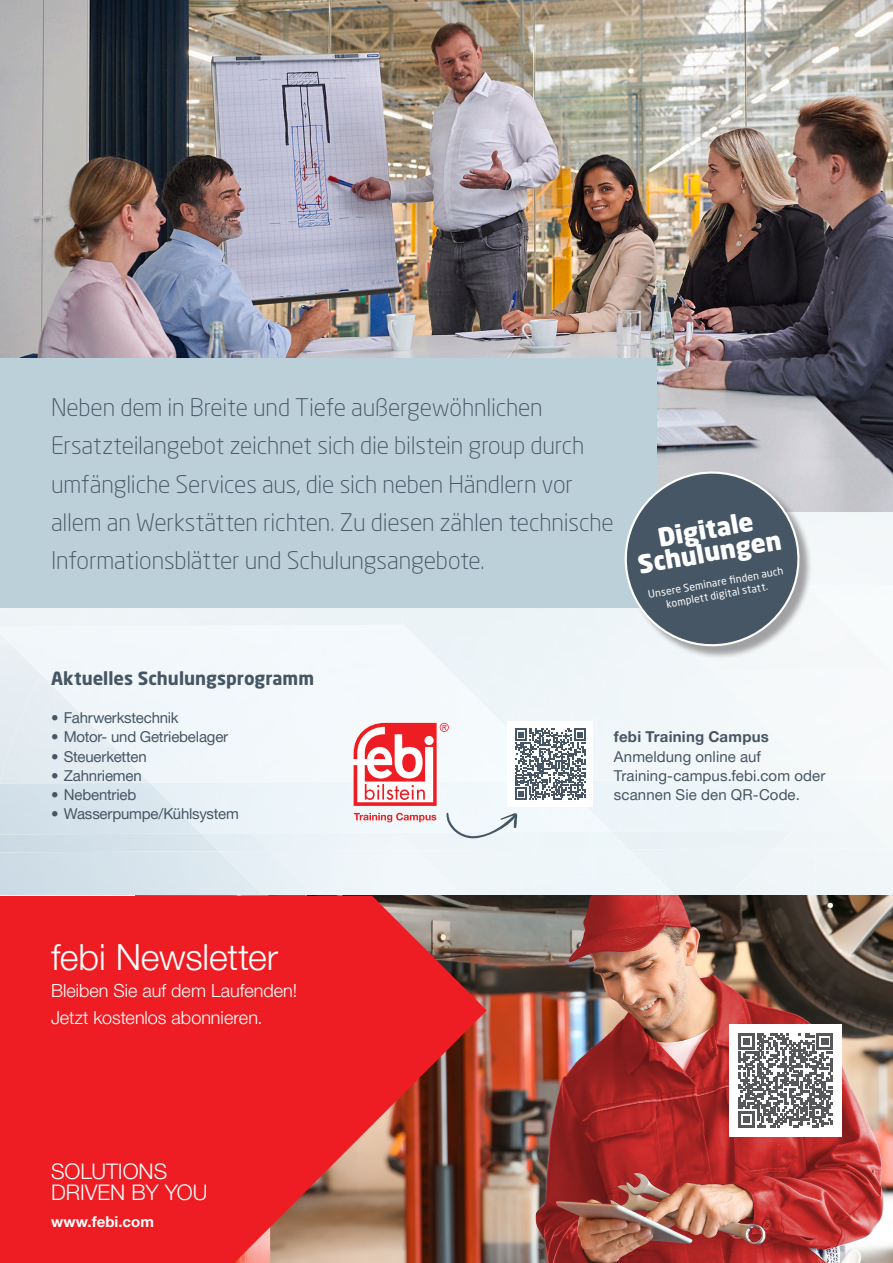
<style>
.page{position:relative;width:893px;height:1263px;background:#fff}
.page>*{position:absolute;margin:0;border:0;box-sizing:border-box;transform-origin:0 0}
.t1{font:36px "Helvetica Neue World 45 Lt";letter-spacing:-.005em;color:#fff}
.t2{font:900 25.05px "Neo Sans Pro";color:#fff}
.t3{font:300 24px/38.4px "Neo Sans Pro";letter-spacing:-.005em;color:#465664}
.t4{font:21.45px "Helvetica Neue World 45 Lt";color:#fff}
.t5{font:18px "Helvetica Neue World 45 Lt";color:#fff}
.Copy{font:700 18px "Neo Sans Pro";color:#465664}
.t6{font:15px "Helvetica Neue World 55 Roman";letter-spacing:-.01em;color:#465664}
.t7{font:15px "Helvetica Neue World 55 Roman";letter-spacing:.01em;color:#465664}
.t8{font:700 15px/19.2px "Helvetica Neue World 75";letter-spacing:.015em;color:#465664}
.t9{font:700 15px "Helvetica Neue World 75";color:#fff}
.t10{font:10.35px "Neo Sans Pro";color:#fff}
.s1{font-family:"Helvetica Neue World 55 Roman";font-weight:400}
</style>
<div class="page">
<div style="left:382px;top:850px;width:85px;height:46px;background:#f1f7fb"></div>
<img style="left:399px;top:806px;width:45px;height:27px">
<div style="left:0;top:675px;width:150px;height:108px;background:#e4ecf1"></div>
<img style="left:61px;top:626px;width:287px;height:156px">
<img style="left:0;top:851px;width:270px;height:45px">
<div style="left:270px;top:851px;width:112px;height:45px;background:#edf4f9"></div>
<div style="left:73px;top:608px;width:118px;height:18px;background:#eff4f7"></div>
<img style="left:467px;top:889px;width:38px;height:7px">
<div style="left:858px;top:779px;width:35px;height:69px;background:#f4f8f9"></div>
<div style="left:815px;top:848px;width:78px;height:48px;background:#f1f6f8"></div>
<img style="left:890px;top:848px;width:3px;height:42px">
<div style="left:475px;top:849px;width:154px;height:40px;background:#eef6fa"></div>
<div style="left:561px;top:780px;width:250px;height:52px;background:#edf5f9"></div>
<div style="left:505px;top:608px;width:299px;height:173px;background:#f1f7f9"></div>
<div style="left:612px;top:831px;width:162px;height:18px;background:#eaf2f5"></div>
<div style="left:608px;top:608px;width:190px;height:149px;background:#f2f7f9"></div>
<div style="left:612px;top:652px;width:149px;height:18px;background:#f1f7f9"></div>
<img style="left:792px;top:812px;width:21px;height:19px">
<div style="left:728px;top:849px;width:88px;height:47px;background:#eff5f8"></div>
<div style="left:403px;top:608px;width:185px;height:117px;background:#edf5f8"></div>
<div style="left:505px;top:877px;width:197px;height:19px;background:#eef6f9"></div>
<img style="left:661px;top:881px;width:67px;height:15px">
<img style="left:0;top:0;width:893px;height:358px">
<img style="left:487px;top:896px;width:406px;height:367px">
<div style="left:0;top:358px;width:656px;height:250px;background:#bcd0d9"></div>
<div style="left:627px;top:474px;width:186px;height:185px;background:#231f20;opacity:.4"></div>
<svg style="left:610px;top:265px;width:283px;height:387px"></svg>
<svg style="left:0;top:896px;width:487px;height:367px;fill:#ee1d23"></svg>
<svg style="left:354px;top:813px;width:82px;height:9px"></svg>
<svg style="left:354px;top:723px;width:95px;height:83px"></svg>
<div style="left:508px;top:722px;width:85px;height:85px;background:#fff"></div>
<svg style="left:515px;top:729px;width:71px;height:71px"></svg>
<svg style="left:446px;top:812px;width:72px;height:27px"></svg>
<div style="left:729px;top:1024px;width:113px;height:112px;background:#fff"></div>
<svg style="left:738px;top:1033px;width:108px;height:94px"></svg>
<p class="t3" style="left:51px;top:388px;width:564px">Neben dem in Breite und Tiefe außergewöhnlichen Ersatzteilangebot zeichnet sich die bilstein group durch umfängliche Services aus, die sich neben Händlern vor allem an Werkstätten richten. Zu diesen zählen technische Informationsblätter und Schulungsangebote.</p>
<p class="t2" style="left:655px;top:522px;width:98px;rotate:-10deg">Digitale</p>
<p class="t2" style="left:635px;top:549px;width:146px;rotate:-10deg">Schulungen</p>
<p class="t10" style="left:647px;top:588px;width:139px;rotate:-10deg">Unsere Seminare fi nden auch</p>
<p class="t10" style="left:665px;top:597px;width:104px;rotate:-10deg">komplett digital statt.</p>
<p class="Copy" style="left:51px;top:666px;width:265px">Aktuelles Schulungsprogramm</p>
<p class="t6" style="left:51px;top:709px;width:129px">• Fahrwerkstechnik</p>
<p class="t6" style="left:51px;top:728px;width:179px">• Motor- und Getriebelager</p>
<p class="t6" style="left:51px;top:747px;width:97px">• Steuerketten</p>
<p class="t6" style="left:51px;top:767px;width:92px">• Zahnriemen</p>
<p class="t6" style="left:51px;top:786px;width:87px">• Nebentrieb</p>
<p class="t6" style="left:51px;top:805px;width:189px">• Wasserpumpe/Kühlsystem</p>
<p class="t1" style="left:51px;top:937px;width:229px">febi Newsletter</p>
<p class="t5" style="left:51px;top:980px;width:247px">Bleiben Sie auf dem Laufenden!</p>
<p class="t5" style="left:51px;top:1007px;width:213px">Jetzt kostenlos abonnieren.</p>
<p class="t4" style="left:51px;top:1159px;width:118px">SOLUTIONS</p>
<p class="t4" style="left:51px;top:1180px;width:158px">DRIVEN BY YOU</p>
<p class="t9" style="left:51px;top:1213px;width:104px">www.febi.com</p>
<p class="t8" style="left:614px;top:727px;width:157px">febi Training Campus<br><span class="s1">Anmeldung online auf</span></p>
<p class="t7" style="left:614px;top:767px;width:213px">Training-campus.febi.com oder</p>
<p class="t7" style="left:614px;top:786px;width:187px">scannen Sie den QR-Code.</p>
</div>
